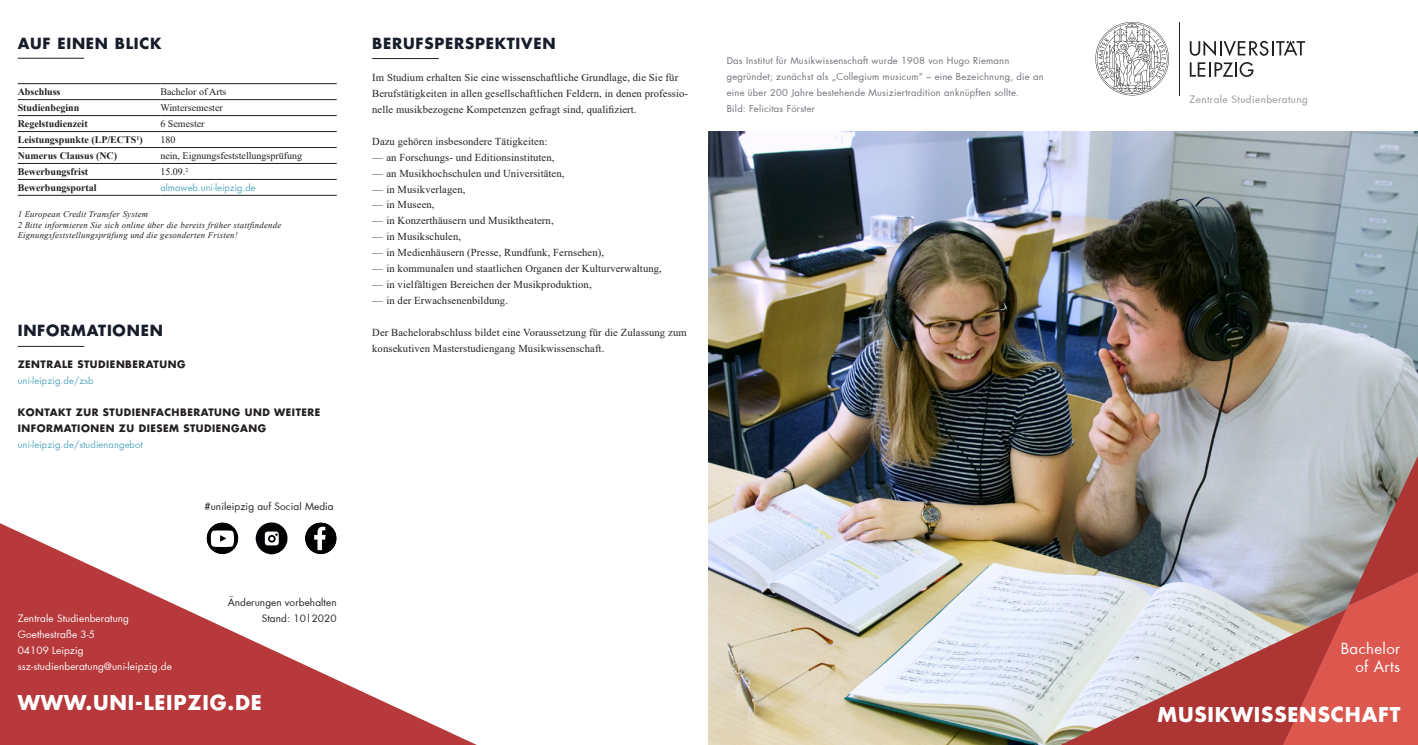
<style>
.page{position:relative;width:1418px;height:745px;background:#fff}
.page>*{position:absolute;margin:0;border:0;box-sizing:border-box;transform-origin:0 0}
.H1-TITEL_Futura_Bold{font:700 20px "Futura";letter-spacing:.04em;color:#fff}
._1_1_Hauptüberschrif{font:700 15px "Futura";letter-spacing:.05em;color:#171d2a}
.Subtitel_Futura_Book{font:15px/17.5px "Futura";letter-spacing:.025em;color:#fff;text-align:right}
._4_Fliesstext_8_0_Pt{font:10.62px/15.9px "Times New Roman";letter-spacing:.01em;color:#231f20}
.Fltxt_Reg_Links{font:700 10px "Times New Roman";color:#231f20}
._1_1_1_Hauptüberschr{font:700 10px/16px "Futura";letter-spacing:.05em;color:#231f20}
._4_Futura_Fliesstext{font:10px "Futura";letter-spacing:.01em;color:#fff}
.Fltxt_Reg_Rechts{font:10px "Times New Roman";color:#231f20}
._4_Futura_Fliesstext-2{font:10px "Futura";letter-spacing:.01em;color:#231f20}
.t1{font:10px "Futura";letter-spacing:.04em;color:#939598}
.Fltxt_Reg_Rechts-2{font:700 10px "Times New Roman";color:#231f20}
.Bildunterschrift{font:9.38px/16px "Futura";letter-spacing:.025em;color:#71707a}
._4_Fliesstext_8_0_Pt-2{font:9.38px "Futura";letter-spacing:.01em;color:#57a9c0}
.Fltxt_Reg_Rechts-3{font:9.38px "Futura";color:#57a9c0}
.Fußnoten_Tabelle{font:italic 8.75px/10.5px "Times New Roman";letter-spacing:.025em;color:#231f20}
</style>
<div class="page">
<img style="left:709px;top:131px;width:708px;height:613px">
<svg style="left:1060px;top:575px;width:222px;height:169px;background:#c9aaae"></svg>
<svg style="left:1282px;top:455px;width:135px;height:289px;background:#bc7774"></svg>
<svg style="left:0;top:523px;width:475px;height:221px;fill:#b7393b"></svg>
<svg style="left:1189px;top:40px;width:115px;height:16px"></svg>
<svg style="left:1189px;top:62px;width:64px;height:15px"></svg>
<hr style="left:1179px;top:22px;width:1px;height:73px;background:#231f20">
<svg style="left:1095px;top:22px;width:73px;height:73px"></svg>
<hr style="left:372px;top:58px;width:66px;height:1px;background:#231f20">
<hr style="left:18px;top:58px;width:66px;height:1px;background:#231f20">
<svg style="left:18px;top:100px;width:319px;height:79px"></svg>
<hr style="left:18px;top:115px;width:142px;height:1px;background:#231f20">
<hr style="left:160px;top:115px;width:177px;height:1px;background:#231f20">
<hr style="left:18px;top:131px;width:142px;height:1px;background:#231f20">
<hr style="left:160px;top:131px;width:177px;height:1px;background:#231f20">
<hr style="left:18px;top:147px;width:142px;height:1px;background:#231f20">
<hr style="left:160px;top:147px;width:177px;height:1px;background:#231f20">
<hr style="left:18px;top:163px;width:142px;height:1px;background:#231f20">
<hr style="left:160px;top:163px;width:177px;height:1px;background:#231f20">
<hr style="left:18px;top:195px;width:142px;height:1px;background:#231f20">
<hr style="left:160px;top:195px;width:177px;height:1px;background:#231f20">
<hr style="left:18px;top:99px;width:142px;height:1px;background:#231f20">
<hr style="left:160px;top:99px;width:177px;height:1px;background:#231f20">
<hr style="left:18px;top:179px;width:142px;height:1px;background:#231f20">
<hr style="left:160px;top:179px;width:177px;height:1px;background:#231f20">
<hr style="left:18px;top:83px;width:142px;height:1px;background:#231f20">
<hr style="left:160px;top:83px;width:177px;height:1px;background:#231f20">
<hr style="left:18px;top:346px;width:66px;height:1px;background:#231f20">
<div style="left:305px;top:522px;width:32px;height:32px;background:#000002;border-radius:50%"></div>
<svg style="left:314px;top:526px;width:11px;height:23px"></svg>
<div style="left:256px;top:522px;width:31px;height:32px;background:#000002;border-radius:50%"></div>
<div style="left:265px;top:531px;width:14px;height:14px;background:#fff;border-radius:3px"></div>
<svg style="left:268px;top:533px;width:10px;height:9px"></svg>
<div style="left:206px;top:522px;width:32px;height:32px;background:#000002;border-radius:50%"></div>
<svg style="left:210px;top:530px;width:24px;height:17px"></svg>
<p class="_1_1_Hauptüberschrif" style="left:18px;top:33px;width:145px">AUF EINEN BLICK</p>
<p class="Fltxt_Reg_Rechts-2" style="left:18px;top:84px;width:44px">Abschluss</p>
<p class="Fltxt_Reg_Rechts" style="left:160px;top:85px;width:68px">Bachelor of Arts</p>
<p class="Fltxt_Reg_Links" style="left:18px;top:100px;width:63px">Studienbeginn</p>
<p class="Fltxt_Reg_Rechts" style="left:160px;top:101px;width:64px">Wintersemester</p>
<p class="Fltxt_Reg_Links" style="left:18px;top:116px;width:71px">Regelstudienzeit</p>
<p class="Fltxt_Reg_Rechts" style="left:160px;top:116px;width:46px">6 Semester</p>
<p class="Fltxt_Reg_Links" style="left:18px;top:132px;width:126px">Leistungspunkte (LP/ECTS<sup>1</sup>)</p>
<p class="Fltxt_Reg_Rechts" style="left:160px;top:132px;width:16px">180</p>
<p class="Fltxt_Reg_Links" style="left:18px;top:148px;width:101px">Numerus Clausus (NC)</p>
<p class="Fltxt_Reg_Rechts" style="left:160px;top:148px;width:143px">nein, Eignungsfeststellungsprüfung</p>
<p class="Fltxt_Reg_Links" style="left:18px;top:164px;width:72px">Bewerbungsfrist</p>
<p class="Fltxt_Reg_Rechts" style="left:160px;top:164px;width:29px">15.09.<sup>2</sup></p>
<p class="Fltxt_Reg_Links" style="left:18px;top:180px;width:80px">Bewerbungsportal</p>
<p class="Fltxt_Reg_Rechts-3" style="left:160px;top:181px;width:97px">almaweb.uni-leipzig.de</p>
<p class="Fußnoten_Tabelle" style="left:18px;top:208px;width:132px">1 European Credit Transfer System</p>
<p class="Fußnoten_Tabelle" style="left:18px;top:219px;width:265px">2 Bitte informieren Sie sich online über die bereits früher stattfindende<br>Eignungsfeststellungsprüfung und die gesonderten Fristen!</p>
<p class="_1_1_Hauptüberschrif" style="left:18px;top:320px;width:147px">INFORMATIONEN</p>
<p class="_1_1_1_Hauptüberschr" style="left:18px;top:356px;width:169px">ZENTRALE STUDIENBERATUNG</p>
<p class="_4_Fliesstext_8_0_Pt-2" style="left:18px;top:374px;width:77px">uni-leipzig.de/zsb</p>
<p class="_1_1_1_Hauptüberschr" style="left:18px;top:404px;width:304px">KONTAKT ZUR STUDIENFACHBERATUNG UND WEITERE<br>INFORMATIONEN ZU DIESEM STUDIENGANG</p>
<p class="_4_Fliesstext_8_0_Pt-2" style="left:18px;top:437px;width:126px">uni-leipzig.de/studienangebot</p>
<p class="_4_Futura_Fliesstext" style="left:18px;top:611px;width:113px">Zentrale Studienberatung</p>
<p class="_4_Futura_Fliesstext" style="left:18px;top:627px;width:79px">Goethestraße 3-5</p>
<p class="_4_Futura_Fliesstext" style="left:18px;top:643px;width:68px">04109 Leipzig</p>
<p class="_4_Futura_Fliesstext" style="left:18px;top:659px;width:156px">ssz-studienberatung@uni-leipzig.de</p>
<p class="_4_Futura_Fliesstext-2" style="left:204px;top:499px;width:131px">#unileipzig auf Social Media</p>
<p class="_4_Futura_Fliesstext-2" style="left:228px;top:595px;width:110px">Änderungen vorbehalten</p>
<p class="_4_Futura_Fliesstext-2" style="left:262px;top:611px;width:76px">Stand: 10|2020</p>
<p class="H1-TITEL_Futura_Bold" style="left:18px;top:689px;width:246px">WWW.UNI-LEIPZIG.DE</p>
<p class="_1_1_Hauptüberschrif" style="left:372px;top:33px;width:185px">BERUFSPERSPEKTIVEN</p>
<p class="_4_Fliesstext_8_0_Pt" style="left:372px;top:69px;width:317px">Im Studium erhalten Sie eine wissenschaftliche Grundlage, die Sie für<br>Berufstätigkeiten in allen gesellschaftlichen Feldern, in denen professio&shy;nelle musikbezogene Kompetenzen gefragt sind, qualifiziert.</p>
<p class="_4_Fliesstext_8_0_Pt" style="left:372px;top:133px;width:177px">Dazu gehören insbesondere Tätigkeiten:</p>
<p class="_4_Fliesstext_8_0_Pt" style="left:372px;top:149px;width:184px">— an Forschungs- und Editionsinstituten,</p>
<p class="_4_Fliesstext_8_0_Pt" style="left:372px;top:165px;width:194px">— an Musikhochschulen und Universitäten,</p>
<p class="_4_Fliesstext_8_0_Pt" style="left:372px;top:180px;width:95px">— in Musikverlagen,</p>
<p class="_4_Fliesstext_8_0_Pt" style="left:372px;top:196px;width:64px">— in Museen,</p>
<p class="_4_Fliesstext_8_0_Pt" style="left:372px;top:212px;width:183px">— in Konzerthäusern und Musiktheatern,</p>
<p class="_4_Fliesstext_8_0_Pt" style="left:372px;top:228px;width:90px">— in Musikschulen,</p>
<p class="_4_Fliesstext_8_0_Pt" style="left:372px;top:244px;width:233px">— in Medienhäusern (Presse, Rundfunk, Fernsehen),</p>
<p class="_4_Fliesstext_8_0_Pt" style="left:372px;top:260px;width:291px">— in kommunalen und staatlichen Organen der Kulturverwaltung,</p>
<p class="_4_Fliesstext_8_0_Pt" style="left:372px;top:276px;width:221px">— in vielfältigen Bereichen der Musikproduktion,</p>
<p class="_4_Fliesstext_8_0_Pt" style="left:372px;top:292px;width:137px">— in der Erwachsenenbildung.</p>
<p class="_4_Fliesstext_8_0_Pt" style="left:372px;top:324px;width:316px">Der Bachelorabschluss bildet eine Voraussetzung für die Zulassung zum konsekutiven Masterstudiengang Musikwissenschaft.</p>
<p class="Bildunterschrift" style="left:726px;top:52px;width:318px">Das Institut für Musikwissenschaft wurde 1908 von Hugo Riemann gegründet; zunächst als „Collegium musicum“ – eine Bezeichnung, die an eine über 200 Jahre bestehende Musiziertradition anknüpften sollte.</p>
<p class="Bildunterschrift" style="left:726px;top:100px;width:90px">Bild: Felicitas Förster</p>
<p class="t1" style="left:1189px;top:92px;width:120px">Zentrale Studienberatung</p>
<p class="Subtitel_Futura_Book" style="left:1340px;top:639px;width:61px">Bachelor of Arts</p>
<p class="H1-TITEL_Futura_Bold" style="left:1157px;top:701px;width:244px">MUSIKWISSENSCHAFT</p>
</div>
